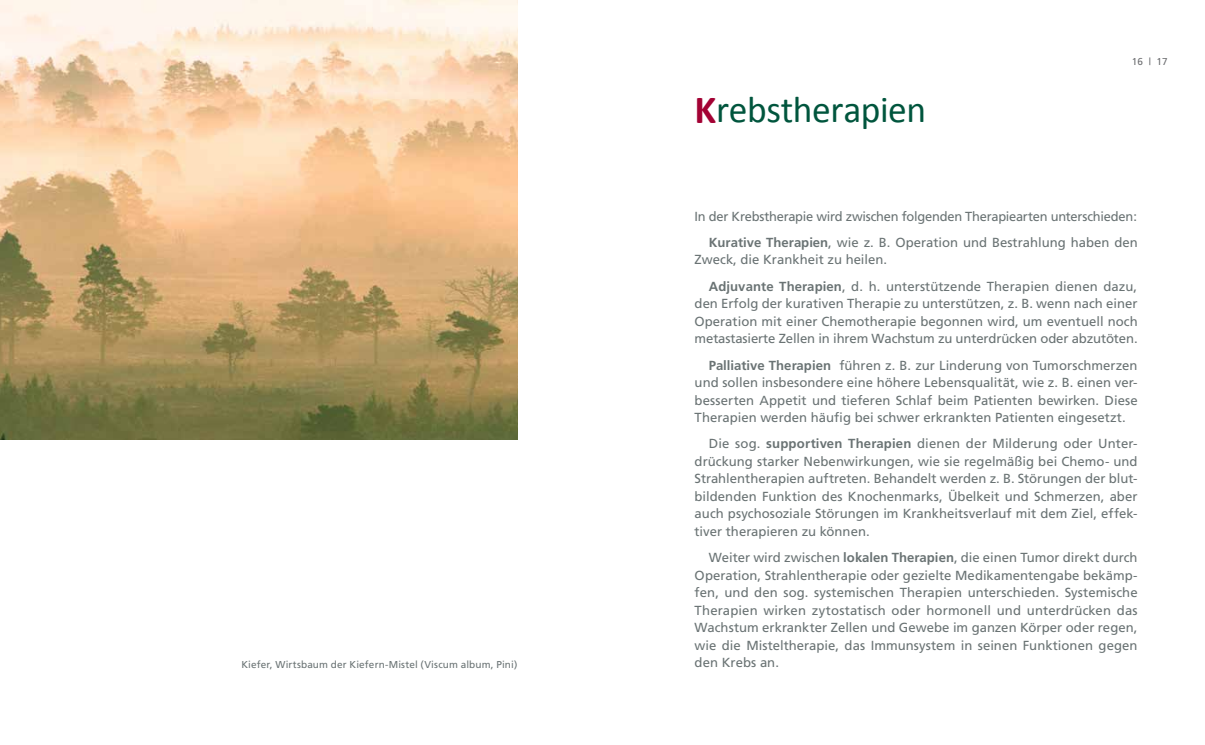
<style>
.page{position:relative;width:1205px;height:745px;background:#fff}
.page>*{position:absolute;margin:0;border:0;box-sizing:border-box;transform-origin:0 0}
.t1{font:37.5px "Calibri";letter-spacing:-.01em;color:#00553d}
.t2{font:13.12px/17.5px "Frutiger";color:#6a7374;text-align:justify}
.t3{font:10px "Frutiger";letter-spacing:.015em;color:#6a7374}
.t4{font:10px "Frutiger";color:#6d6e71}
.s1{font-weight:700;font-size:40px;color:#a30234}
.s2{font-weight:700}
</style>
<div class="page">
<img style="left:0;top:0;width:517px;height:439px">
<h1 class="t1" style="left:694px;top:86px;width:233px"><span class="s1">K</span>rebstherapien</h1>
<p class="t4" style="left:1132px;top:55px;width:37px">16 | 17</p>
<p class="t2" style="left:694px;top:203px;width:444px;line-height:26.2px;text-align:right">In der Krebstherapie wird zwischen folgenden Therapiearten unterschieden:<br><span class="s2">Kurative Therapien</span>, wie z. B. Operation und Bestrahlung haben den</p>
<p class="t2" style="left:709px;top:246px;width:430px;line-height:26.2px;text-indent:-14px">Zweck, die Krankheit zu heilen.<br><span class="s2">Adjuvante Therapien</span>, d. h. unterstützende Therapien dienen dazu,</p>
<p class="t2" style="left:694px;top:294px;width:444px">den Erfolg der kurativen Therapie zu unterstützen, z. B. wenn nach einer Operation mit einer Chemotherapie begonnen wird, um eventuell noch metastasierte Zellen in ihrem Wachstum zu unterdrücken oder abzutöten.</p>
<p class="t2" style="left:694px;top:356px;width:444px;text-indent:14px"><span class="s2">Palliative Therapien</span> führen z. B. zur Linderung von Tumorschmerzen und sollen insbesondere eine höhere Lebensqualität, wie z. B. einen ver&shy;besserten Appetit und tieferen Schlaf beim Patienten bewirken. Diese Therapien werden häufig bei schwer erkrankten Patienten eingesetzt.</p>
<p class="t2" style="left:694px;top:434px;width:444px;text-indent:14px">Die sog. <span class="s2">supportiven Therapien</span> dienen der Milderung oder Unter&shy;drückung starker Nebenwirkungen, wie sie regelmäßig bei Chemo- und Strahlentherapien auftreten. Behandelt werden z. B. Störungen der blut&shy;bildenden Funktion des Knochenmarks, Übelkeit und Schmerzen, aber auch psychosoziale Störungen im Krankheitsverlauf mit dem Ziel, effek&shy;tiver therapieren zu können.</p>
<p class="t2" style="left:694px;top:548px;width:444px;text-indent:14px">Weiter wird zwischen <span class="s2">lokalen Therapien</span>, die einen Tumor direkt durch Operation, Strahlentherapie oder gezielte Medikamentengabe bekämp&shy;fen, und den sog. systemischen Therapien unterschieden. Systemische Therapien wirken zytostatisch oder hormonell und unterdrücken das Wachstum erkrankter Zellen und Gewebe im ganzen Körper oder regen, wie die Misteltherapie, das Immunsystem in seinen Funktionen gegen</p>
<p class="t3" style="left:241px;top:657px;width:278px">Kiefer, Wirtsbaum der Kiefern-Mistel (Viscum album, Pini)</p>
<p class="t2" style="left:694px;top:653px;width:86px">den Krebs an.</p>
</div>
